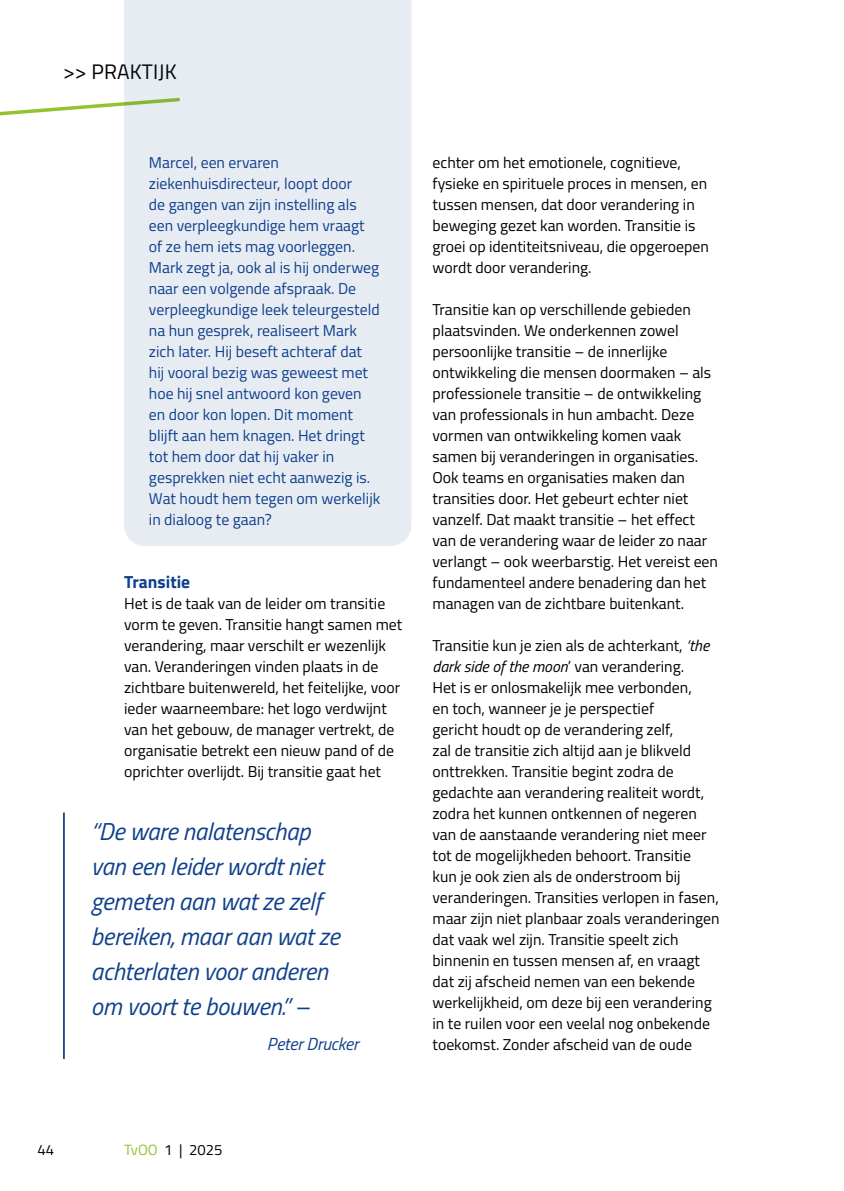
<style>
.page{position:relative;width:844px;height:1191px;background:#fff}
.page>*{position:absolute;margin:0;border:0;box-sizing:border-box;transform-origin:0 0}
.t1{font:italic 24.5px/35px "Titillium Web";letter-spacing:-.01em;color:#0f408c}
.t2{font:21px "Titillium Web";letter-spacing:.01em;color:#000}
.t3{font:italic 17.5px "Titillium Web";letter-spacing:-.01em;color:#0f408c}
.t4{font:700 17.5px "Titillium Web";color:#0f408c}
.t5{font:15.75px/21px "Titillium Web";color:#000}
.t6{font:15.75px/21px "Titillium Web";color:#0f408c}
.t7{font:14.88px "Titillium Web";color:#000}
.s1{font-style:italic}
.s2{color:#95c230}
</style>
<div class="page">
<svg style="left:0;top:102px;width:124px;height:14px"></svg>
<hr style="left:63px;top:812px;width:2px;height:247px;background:#0f408c">
<div style="left:124px;top:0;width:287px;height:546px;background:#e7ecf3"></div>
<h2 class="t2" style="left:63px;top:56px;width:115px">&gt;&gt; PRAKTIJK</h2>
<p class="t6" style="left:149px;top:151px;width:233px">Marcel, een ervaren ziekenhuisdirecteur, loopt door<br>de gangen van zijn instelling als een verpleegkundige hem vraagt of ze hem iets mag voorleggen.<br>Mark zegt ja, ook al is hij onderweg naar een volgende afspraak. De verpleegkundige leek teleurgesteld na hun gesprek, realiseert Mark zich later. Hij beseft achteraf dat hij vooral bezig was geweest met hoe hij snel antwoord kon geven en door kon lopen. Dit moment blijft aan hem knagen. Het dringt tot hem door dat hij vaker in gesprekken niet echt aanwezig is.<br>Wat houdt hem tegen om werkelijk in dialoog te gaan?</p>
<p class="t4" style="left:124px;top:569px;width:68px">Transitie</p>
<p class="t5" style="left:124px;top:592px;width:280px">Het is de taak van de leider om transitie vorm te geven. Transitie hangt samen met verandering, maar verschilt er wezenlijk van. Veranderingen vinden plaats in de zichtbare buitenwereld, het feitelijke, voor ieder waarneembare: het logo verdwijnt van het gebouw, de manager vertrekt, de organisatie betrekt een nieuw pand of de oprichter overlijdt. Bij transitie gaat het</p>
<h1 class="t1" style="left:91px;top:812px;width:250px">“De ware nalatenschap van een leider wordt niet gemeten aan wat ze zelf bereiken, maar aan wat ze achterlaten voor anderen om voort te bouwen.” –</h1>
<p class="t3" style="left:267px;top:1031px;width:93px">Peter Drucker</p>
<p class="t5" style="left:432px;top:151px;width:278px">echter om het emotionele, cognitieve, fysieke en spirituele proces in mensen, en tussen mensen, dat door verandering in beweging gezet kan worden. Transitie is groei op identiteitsniveau, die opgeroepen wordt door verandering.</p>
<p class="t5" style="left:432px;top:298px;width:287px">Transitie kan op verschillende gebieden plaatsvinden. We onderkennen zowel persoonlijke transitie – de innerlijke ontwikkeling die mensen doormaken – als professionele transitie – de ontwikkeling van professionals in hun ambacht. Deze vormen van ontwikkeling komen vaak samen bij veranderingen in organisaties.<br>Ook teams en organisaties maken dan transities door. Het gebeurt echter niet vanzelf. Dat maakt transitie – het effect van de verandering waar de leider zo naar verlangt – ook weerbarstig. Het vereist een fundamenteel andere benadering dan het managen van de zichtbare buitenkant.</p>
<p class="t5" style="left:432px;top:634px;width:289px">Transitie kun je zien als de achterkant, <span class="s1">‘the dark side of the moon</span>’ van verandering.<br>Het is er onlosmakelijk mee verbonden,<br>en toch, wanneer je je perspectief<br>gericht houdt op de verandering zelf,<br>zal de transitie zich altijd aan je blikveld onttrekken. Transitie begint zodra de gedachte aan verandering realiteit wordt, zodra het kunnen ontkennen of negeren van de aanstaande verandering niet meer tot de mogelijkheden behoort. Transitie<br>kun je ook zien als de onderstroom bij veranderingen. Transities verlopen in fasen, maar zijn niet planbaar zoals veranderingen dat vaak wel zijn. Transitie speelt zich binnenin en tussen mensen af, en vraagt dat zij afscheid nemen van een bekende werkelijkheid, om deze bij een verandering in te ruilen voor een veelal nog onbekende toekomst. Zonder afscheid van de oude</p>
<p class="t7" style="left:37px;top:1139px;width:18px">44</p>
<p class="t7" style="left:124px;top:1139px;width:100px"><span class="s2">TvOO</span> 1 | 2025</p>
</div>
